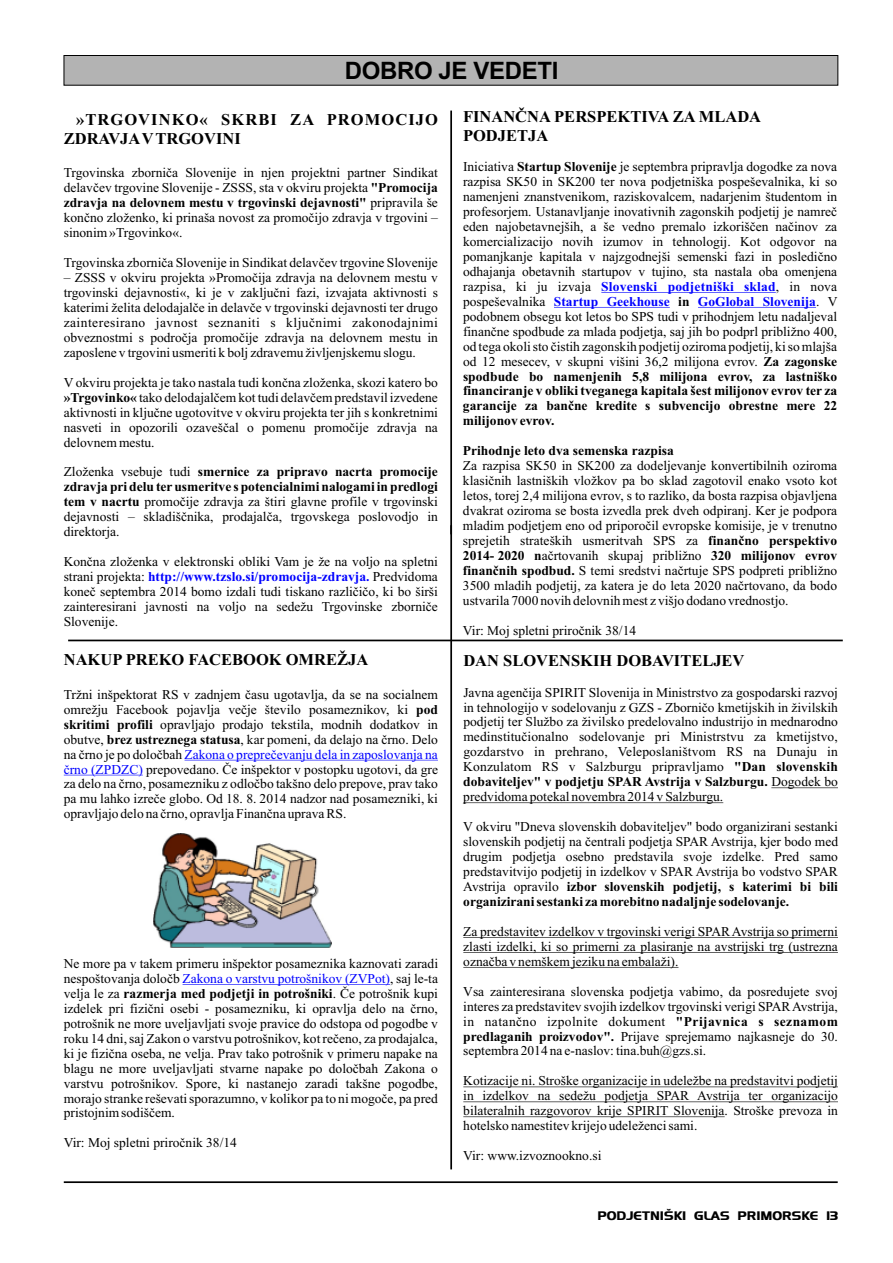
<style>
.page{position:relative;width:893px;height:1263px;background:#fff}
.page>*{position:absolute;margin:0;border:0;box-sizing:border-box;transform-origin:0 0}
.t1{font:700 24px "Arial";letter-spacing:-.015em;color:#000}
.t2{font:700 16.5px/18.3px "Times New Roman";color:#000}
.t3{font:700 16.5px/18.3px "Times New Roman";letter-spacing:.065em;color:#000}
.t4{font:13.5px/15px "Times New Roman";color:#000;text-align:justify}
.t5{font:700 13.5px "Times New Roman";letter-spacing:.01em;color:#00f}
.t6{font:700 13.5px "Times New Roman";color:#000}
.t7{font:700 12px "SLO Handel Gothic";color:#000}
.s1{font-weight:700}
.s2{font-weight:700;color:#00f}
.s3{font-weight:400;color:#000}
.s4{color:#00f}
</style>
<div class="page">
<svg style="left:63px;top:55px;width:776px;height:31px;background:#a7a7a7"></svg>
<hr style="left:64px;top:1181px;width:774px;height:2px;background:#000">
<hr style="left:450px;top:111px;width:2px;height:423px;background:#000">
<hr style="left:68px;top:640px;width:775px;height:1px;background:#000">
<hr style="left:450px;top:525px;width:2px;height:644px;background:#000">
<hr style="left:601px;top:292px;width:175px;height:1px;background:#00f">
<hr style="left:554px;top:307px;width:116px;height:1px;background:#00f">
<hr style="left:698px;top:307px;width:118px;height:1px;background:#00f">
<hr style="left:185px;top:760px;width:253px;height:1px;background:#00f">
<hr style="left:64px;top:775px;width:79px;height:1px;background:#00f">
<hr style="left:183px;top:984px;width:207px;height:1px;background:#00f">
<img style="left:154px;top:833px;width:178px;height:115px">
<hr style="left:771px;top:787px;width:67px;height:1px;background:#000">
<hr style="left:463px;top:802px;width:260px;height:1px;background:#000">
<hr style="left:463px;top:937px;width:375px;height:1px;background:#000">
<hr style="left:463px;top:952px;width:375px;height:1px;background:#000">
<hr style="left:463px;top:967px;width:215px;height:1px;background:#000">
<hr style="left:463px;top:1086px;width:375px;height:1px;background:#000">
<hr style="left:463px;top:1101px;width:375px;height:1px;background:#000">
<hr style="left:463px;top:1116px;width:262px;height:1px;background:#000">
<h1 class="t1" style="left:345px;top:62px;width:215px">DOBRO JE VEDETI</h1>
<p class="t3" style="left:64px;top:112px;width:376px;text-indent:12px">»TRGOVINKO« SKRBI ZA PROMOCIJO<br>ZDRAVJAVTRGOVINI</p>
<p class="t4" style="left:64px;top:167px;width:376px">Trgovinska zbornica Slovenije in njen projektni partner Sindikat delavcev trgovine Slovenije - ZSSS, sta v okviru projekta <span class="s1">"Promocija zdravja na delovnem mestu v trgovinski dejavnosti"</span> pripravila še koncno zloženko, ki prinaša novost za promocijo zdravja v trgovini – sinonim »Trgovinko«.</p>
<p class="t4" style="left:64px;top:256px;width:376px">Trgovinska zbornica Slovenije in Sindikat delavcev trgovine Slovenije</p>
<p class="t4" style="left:64px;top:271px;width:376px">– ZSSS v okviru projekta »Promocija zdravja na delovnem mestu v trgovinski dejavnosti«, ki je v zakljucni fazi, izvajata aktivnosti s katerimi želita delodajalce in delavce v trgovinski dejavnosti ter drugo zainteresirano javnost seznaniti s kljucnimi zakonodajnimi obveznostmi s podrocja promocije zdravja na delovnem mestu in zaposlene v trgovini usmeriti k bolj zdravemu življenjskemu slogu.</p>
<p class="t4" style="left:64px;top:376px;width:376px">V okviru projekta je tako nastala tudi koncna zloženka, skozi katero bo <span class="s1">»Trgovinko«</span> tako delodajalcem kot tudi delavcem predstavil izvedene aktivnosti in kljucne ugotovitve v okviru projekta ter jih s konkretnimi nasveti in opozorili ozavešcal o pomenu promocije zdravja na delovnem mestu.</p>
<p class="t4" style="left:64px;top:466px;width:376px">Zloženka vsebuje tudi <span class="s1">smernice za pripravo nacrta promocije zdravja pri delu terusmeritve s potencialnimi nalogami in predlogi tem v nacrtu</span> promocije zdravja za štiri glavne profile v trgovinski dejavnosti – skladišcnika, prodajalca, trgovskega poslovodjo in direktorja.</p>
<p class="t4" style="left:64px;top:555px;width:376px">Koncna zloženka v elektronski obliki Vam je že na voljo na spletni strani projekta: <span class="s2">http://www.tzslo.si/promocija-zdravja.</span> Predvidoma konec septembra 2014 bomo izdali tudi tiskano razlicico, ki bo širši zainteresirani javnosti na voljo na sedežu Trgovinske zbornice Slovenije.</p>
<p class="t2" style="left:463px;top:109px;width:300px">FINANÈNA PERSPEKTIVA ZA MLADA<br>PODJETJA</p>
<p class="t4" style="left:463px;top:160px;width:376px">Iniciativa <span class="s1">Startup Slovenije</span> je septembra pripravlja dogodke za nova razpisa SK50 in SK200 ter nova podjetniška pospeševalnika, ki so namenjeni znanstvenikom, raziskovalcem, nadarjenim študentom in profesorjem. Ustanavljanje inovativnih zagonskih podjetij je namreè eden najobetavnejših, a še vedno premalo izkorišèen naèinov za komercializacijo novih izumov in tehnologij. Kot odgovor na pomanjkanje kapitala v najzgodnejši semenski fazi in posledièno odhajanja obetavnih startupov v tujino, sta nastala oba omenjena razpisa, ki ju izvaja</p>
<p class="t5" style="left:601px;top:282px;width:237px">Slovenski podjetniški sklad<span class="s3">, in nova</span></p>
<p class="t4" style="left:463px;top:295px;width:84px">pospeševalnika</p>
<p class="t6" style="left:678px;top:297px;width:13px">in</p>
<p class="t4" style="left:463px;top:295px;width:376px;text-indent:235px"><span class="s2">GoGlobal Slovenija</span>. V podobnem obsegu kot letos bo SPS tudi v prihodnjem letu nadaljeval finanène spodbude za mlada podjetja, saj jih bo podprl približno 400, od tega okoli sto èistih zagonskih podjetij oziroma podjetij, ki so mlajša od 12 mesecev, v skupni višini 36,2 milijona evrov. <span class="s1">Za zagonske spodbude bo namenjenih 5,8 milijona evrov, za lastniško financiranje v obliki tveganega kapitala šest milijonov evrov ter za garancije za banène kredite s subvencijo obrestne mere 22 milijonov evrov.</span></p>
<p class="t6" style="left:463px;top:446px;width:212px">Prihodnje leto dva semenska razpisa</p>
<p class="t4" style="left:463px;top:459px;width:376px">Za razpisa SK50 in SK200 za dodeljevanje konvertibilnih oziroma klasiènih lastniških vložkov pa bo sklad zagotovil enako vsoto kot letos, torej 2,4 milijona evrov, s to razliko, da bosta razpisa objavljena dvakrat oziroma se bosta izvedla prek dveh odpiranj. Ker je podpora mladim podjetjem eno od priporoèil evropske komisije, je v trenutno sprejetih strateških usmeritvah SPS za <span class="s1">finanèno perspektivo 2014- 2020 n</span>aèrtovanih skupaj približno <span class="s1">320 milijonov evrov finanènih spodbud.</span> S temi sredstvi naèrtuje SPS podpreti približno 3500 mladih podjetij, za katera je do leta 2020 naèrtovano, da bodo ustvarila 7000 novih delovnih mest z višjo dodano vrednostjo.</p>
<p class="t4" style="left:463px;top:624px;width:175px">Vir: Moj spletni priroènik 38/14</p>
<p class="t5" style="left:554px;top:297px;width:117px">Startup Geekhouse</p>
<p class="t2" style="left:64px;top:652px;width:306px">NAKUP PREKO FACEBOOK OMREŽJA</p>
<p class="t4" style="left:64px;top:688px;width:376px">Tržni inšpektorat RS v zadnjem èasu ugotavlja, da se na socialnem omrežju Facebook pojavlja veèje število posameznikov, ki <span class="s1">pod skritimi profili</span> opravljajo prodajo tekstila, modnih dodatkov in obutve, <span class="s1">brez ustreznega statusa</span>, kar pomeni, da delajo na èrno. Delo na èrno je po doloèbah <span class="s4">Zakona o prepreèevanju dela in zaposlovanja na èrno (ZPDZC)</span> prepovedano. Èe inšpektor v postopku ugotovi, da gre za delo na èrno, posamezniku z odloèbo takšno delo prepove, prav tako pa mu lahko izreèe globo. Od 18. 8. 2014 nadzor nad posamezniki, ki opravljajo delo na èrno, opravlja Finanèna uprava RS.</p>
<p class="t4" style="left:64px;top:957px;width:376px">Ne more pa v takem primeru inšpektor posameznika kaznovati zaradi nespoštovanja doloèb <span class="s4">Zakona o varstvu potrošnikov (ZVPot)</span>, saj le-ta velja le za <span class="s1">razmerja med podjetji in potrošniki</span>. Èe potrošnik kupi izdelek pri fizièni osebi - posamezniku, ki opravlja delo na èrno, potrošnik ne more uveljavljati svoje pravice do odstopa od pogodbe v roku 14 dni, saj Zakon o varstvu potrošnikov, kot reèeno, za prodajalca, ki je fizièna oseba, ne velja. Prav tako potrošnik v primeru napake na blagu ne more uveljavljati stvarne napake po doloèbah Zakona o varstvu potrošnikov. Spore, ki nastanejo zaradi takšne pogodbe, morajo stranke reševati sporazumno, v kolikor pa to ni mogoèe, pa pred pristojnim sodišèem.</p>
<p class="t4" style="left:64px;top:1136px;width:175px">Vir: Moj spletni priroènik 38/14</p>
<p class="t2" style="left:463px;top:653px;width:283px">DAN SLOVENSKIH DOBAVITELJEV</p>
<p class="t4" style="left:463px;top:686px;width:376px">Javna agencija SPIRIT Slovenija in Ministrstvo za gospodarski razvoj in tehnologijo v sodelovanju z GZS - Zbornico kmetijskih in živilskih podjetij ter Službo za živilsko predelovalno industrijo in mednarodno medinstitucionalno sodelovanje pri Ministrstvu za kmetijstvo, gozdarstvo in prehrano, Veleposlaništvom RS na Dunaju in Konzulatom RS v Salzburgu pripravljamo <span class="s1">"Dan slovenskih dobaviteljev" v podjetju SPAR Avstrija v Salzburgu.</span> Dogodek bo predvidoma potekal novembra 2014 v Salzburgu.</p>
<p class="t4" style="left:463px;top:820px;width:376px">V okviru "Dneva slovenskih dobaviteljev" bodo organizirani sestanki slovenskih podjetij na centrali podjetja SPAR Avstrija, kjer bodo med drugim podjetja osebno predstavila svoje izdelke. Pred samo predstavitvijo podjetij in izdelkov v SPAR Avstrija bo vodstvo SPAR Avstrija opravilo <span class="s1">izbor slovenskih podjetij, s katerimi bi bili organizirani sestanki za morebitno nadaljnje sodelovanje.</span></p>
<p class="t4" style="left:463px;top:925px;width:376px">Za predstavitev izdelkov v trgovinski verigi SPAR Avstrija so primerni zlasti izdelki, ki so primerni za plasiranje na avstrijski trg (ustrezna oznaèba v nemðkem jeziku na embalaþi).</p>
<p class="t4" style="left:463px;top:985px;width:376px">Vsa zainteresirana slovenska podjetja vabimo, da posredujete svoj interes za predstavitev svojih izdelkov trgovinski verigi SPAR Avstrija, in natanèno izpolnite dokument <span class="s1">"Prijavnica s seznamom predlaganih proizvodov".</span> Prijave sprejemamo najkasneje do 30. septembra 2014 na e-naslov: tina.buh@gzs.si.</p>
<p class="t4" style="left:463px;top:1075px;width:376px">Kotizacije ni. Stroðke organizacije in udeleþbe na predstavitvi podjetij in izdelkov na sedeþu podjetja SPAR Avstrija ter organizacijo bilateralnih razgovorov krije SPIRIT Slovenija. Stroðke prevoza in hotelsko namestitev krijejo udeleþenci sami.</p>
<p class="t4" style="left:463px;top:1149px;width:140px">Vir: www.izvoznookno.si</p>
<p class="t7" style="left:597px;top:1211px;width:242px">PODJETNI[KI GLAS PRIMORSKE 13</p>
</div>
